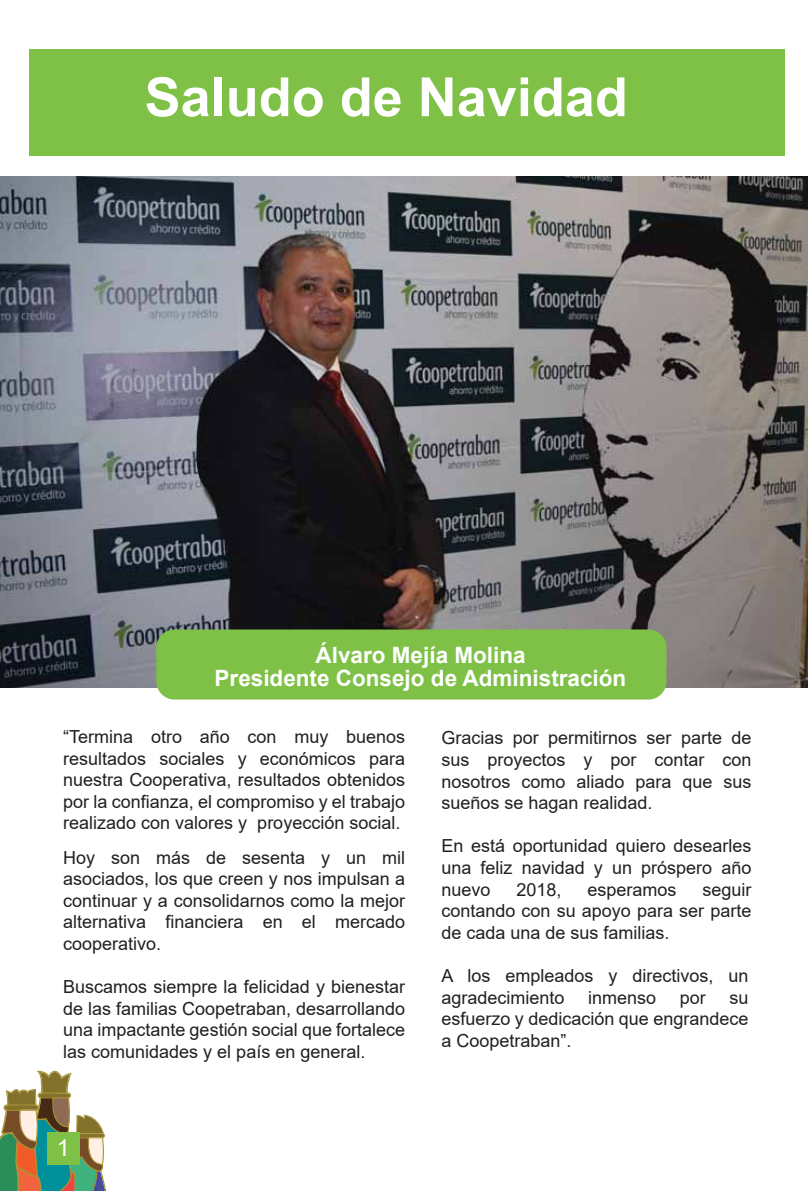
<style>
.page{position:relative;width:808px;height:1191px;background:#fff}
.page>*{position:absolute;margin:0;border:0;box-sizing:border-box;transform-origin:0 0}
.t1{font:700 54px "Arial";color:#fff}
.t2{font:23.4px "Arial";color:#fff}
.t3{font:700 22.5px "Arial";color:#fff}
.t4{font:18px/21.6px "Arial";color:#231f20;text-align:justify}
</style>
<div class="page">
<div style="left:30px;top:49px;width:755px;height:106px;background:#7fc147"></div>
<svg style="left:0;top:1070px;width:106px;height:120px"></svg>
<img style="left:0;top:177px;width:807px;height:510px">
<div style="left:47px;top:1131px;width:33px;height:33px;background:#7fc147"></div>
<div style="left:156px;top:629px;width:510px;height:70px;background:#7fc147;border-radius:18px"></div>
<h1 class="t1" style="left:145px;top:67px;width:485px">Saludo de Navidad</h1>
<p class="t3" style="left:316px;top:642px;width:212px">Álvaro Mejía Molina</p>
<p class="t3" style="left:215px;top:666px;width:413px">Presidente Consejo de Administración</p>
<p class="t4" style="left:63px;top:726px;width:343px">“Termina otro año con muy buenos resultados sociales y económicos para nuestra Cooperativa, resultados obtenidos por la confianza, el compromiso y el trabajo realizado con valores y proyección social.</p>
<p class="t4" style="left:63px;top:846px;width:343px">Hoy son más de sesenta y un mil asociados, los que creen y nos impulsan a continuar y a consolidarnos como la mejor alternativa financiera en el mercado cooperativo.</p>
<p class="t4" style="left:63px;top:976px;width:343px">Buscamos siempre la felicidad y bienestar de las familias Coopetraban, desarrollando una impactante gestión social que fortalece las comunidades y el país en general.</p>
<p class="t2" style="left:57px;top:1134px;width:15px">1</p>
<p class="t4" style="left:441px;top:727px;width:311px">Gracias por permitirnos ser parte de sus proyectos y por contar con nosotros como aliado para que sus sueños se hagan realidad.</p>
<p class="t4" style="left:441px;top:835px;width:311px">En está oportunidad quiero desearles una feliz navidad y un próspero año nuevo</p>
<p class="t4" style="left:516px;top:878px;width:47px">2018,</p>
<p class="t4" style="left:587px;top:878px;width:91px">esperamos</p>
<p class="t4" style="left:441px;top:878px;width:311px;text-indent:261px">seguir contando con su apoyo para ser parte de cada una de sus familias.</p>
<p class="t4" style="left:441px;top:965px;width:308px">A los empleados y directivos, un agradecimiento</p>
<p class="t4" style="left:588px;top:986px;width:70px">inmenso</p>
<p class="t4" style="left:680px;top:986px;width:28px">por</p>
<p class="t4" style="left:441px;top:986px;width:308px;text-indent:288px">su esfuerzo y dedicación que engrandece a Coopetraban”.</p>
</div>
